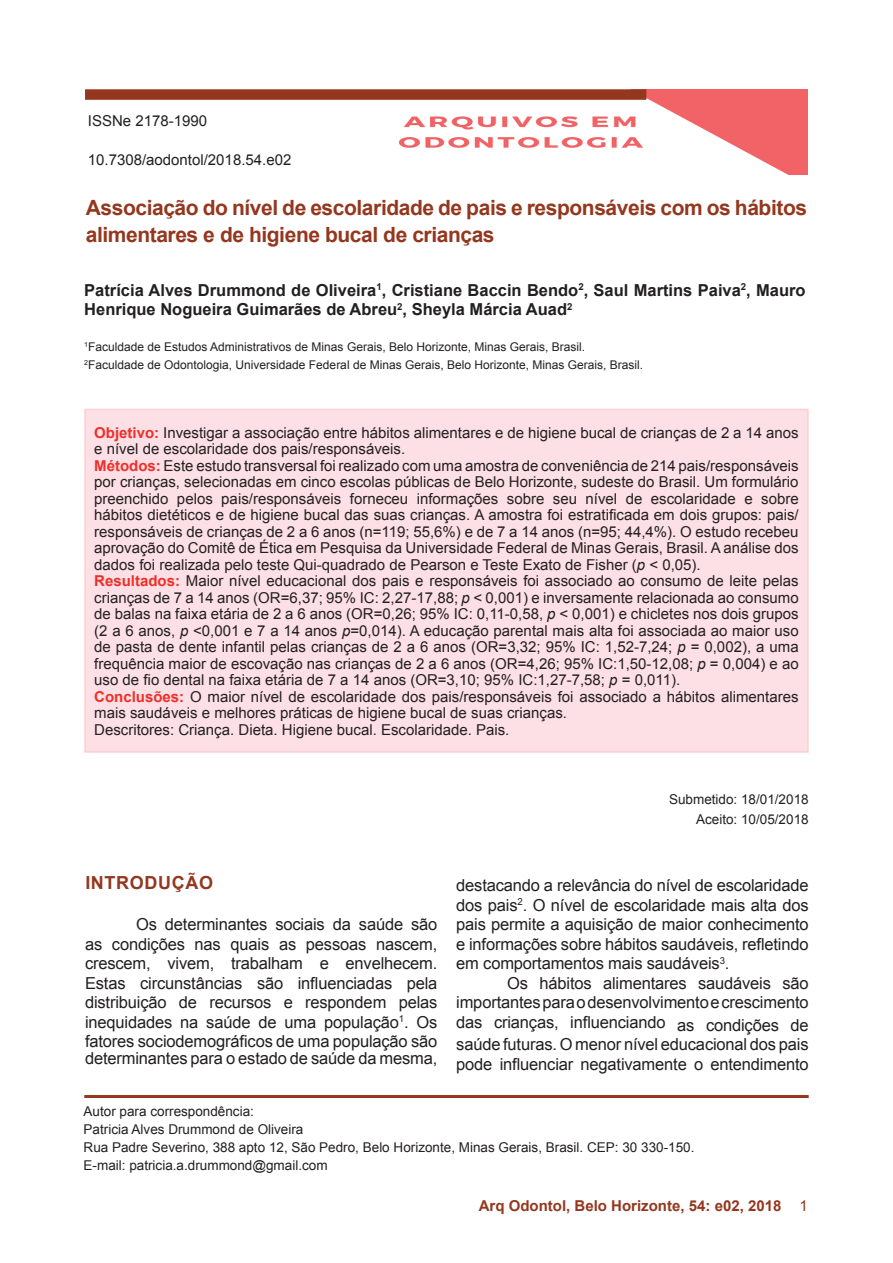
<style>
.page{position:relative;width:893px;height:1263px;background:#fff}
.page>*{position:absolute;margin:0;border:0;box-sizing:border-box;transform-origin:0 0}
.t1{font:700 21px/27px "Arial";letter-spacing:-.02em;color:#94371e}
.t2{font:700 18px "Arial";letter-spacing:.035em;color:#94371e}
.t3{font:16.5px/19.5px "Arial";letter-spacing:-.01em;color:#231f20;text-align:justify}
.t4{font:700 16.5px/19.5px "Arial";color:#231f20}
.t5{font:15px/16.5px "Arial";color:#231f20}
.t6{font:700 15px "Arial";color:#94371e}
.t7{font:13.5px/18px "Arial";color:#231f20;text-align:right}
.t8{font:12px/18px "Arial";color:#231f20}
.s1{font-weight:700;color:#ee2f2a}
.s2{font-style:italic}
.s3{font-weight:400}
</style>
<div class="page">
<img style="left:399px;top:89px;width:409px;height:85px">
<div style="left:85px;top:409px;width:723px;height:343px;background:#fce0e5"></div>
<div style="left:84px;top:409px;width:725px;height:344px;border:2px solid #fbd1d0"></div>
<div style="left:85px;top:89px;width:561px;height:11px;background:#94371e"></div>
<hr style="left:84px;top:1095px;width:725px;height:3px;background:#94371e">
<p class="t5" style="left:88px;top:112px;width:121px">ISSNe 2178-1990</p>
<p class="t5" style="left:88px;top:151px;width:205px">10.7308/aodontol/2018.54.e02</p>
<h1 class="t1" style="left:86px;top:194px;width:723px">Associação do nível de escolaridade de pais e responsáveis com os hábitos alimentares e de higiene bucal de crianças</h1>
<p class="t4" style="left:84px;top:280px;width:723px">Patrícia Alves Drummond de Oliveira<sup>1</sup>, Cristiane Baccin Bendo<sup>2</sup>, Saul Martins Paiva<sup>2</sup>, Mauro<br>Henrique Nogueira Guimarães de Abreu<sup>2</sup>, Sheyla Márcia Auad<sup>2</sup></p>
<p class="t8" style="left:84px;top:338px;width:560px"><sup>1</sup>Faculdade de Estudos Administrativos de Minas Gerais, Belo Horizonte, Minas Gerais, Brasil.<br><sup>2</sup>Faculdade de Odontologia, Universidade Federal de Minas Gerais, Belo Horizonte, Minas Gerais, Brasil.</p>
<p class="t5" style="left:94px;top:424px;width:706px"><span class="s1">Objetivo:</span> Investigar a associação entre hábitos alimentares e de higiene bucal de crianças de 2 a 14 anos e nível de escolaridade dos pais/responsáveis.<br><span class="s1">Métodos:</span> Este estudo transversal foi realizado com uma amostra de conveniência de 214 pais/responsáveis por crianças, selecionadas em cinco escolas públicas de Belo Horizonte, sudeste do Brasil. Um formulário preenchido pelos pais/responsáveis forneceu informações sobre seu nível de escolaridade e sobre hábitos dietéticos e de higiene bucal das suas crianças. A amostra foi estratificada em dois grupos: pais/ responsáveis de crianças de 2 a 6 anos (n=119; 55,6%) e de 7 a 14 anos (n=95; 44,4%). O estudo recebeu aprovação do Comitê de Ética em Pesquisa da Universidade Federal de Minas Gerais, Brasil. A análise dos dados foi realizada pelo teste Qui-quadrado de Pearson e Teste Exato de Fisher (<span class="s2">p</span> &lt; 0,05).<br><span class="s1">Resultados:</span> Maior nível educacional dos pais e responsáveis foi associado ao consumo de leite pelas crianças de 7 a 14 anos (OR=6,37; 95% IC: 2,27-17,88; <span class="s2">p</span> &lt; 0,001) e inversamente relacionada ao consumo de balas na faixa etária de 2 a 6 anos (OR=0,26; 95% IC: 0,11-0,58, <span class="s2">p</span> &lt; 0,001) e chicletes nos dois grupos (2 a 6 anos, <span class="s2">p</span> &lt;0,001 e 7 a 14 anos <span class="s2">p</span>=0,014). A educação parental mais alta foi associada ao maior uso de pasta de dente infantil pelas crianças de 2 a 6 anos (OR=3,32; 95% IC: 1,52-7,24; <span class="s2">p</span> = 0,002), a uma frequência maior de escovação nas crianças de 2 a 6 anos (OR=4,26; 95% IC:1,50-12,08; <span class="s2">p</span> = 0,004) e ao uso de fio dental na faixa etária de 7 a 14 anos (OR=3,10; 95% IC:1,27-7,58; <span class="s2">p</span> = 0,011).<br><span class="s1">Conclusões:</span> O maior nível de escolaridade dos pais/responsáveis foi associado a hábitos alimentares mais saudáveis e melhores práticas de higiene bucal de suas crianças.<br>Descritores: Criança. Dieta. Higiene bucal. Escolaridade. Pais.</p>
<p class="t2" style="left:85px;top:870px;width:129px">INTRODUÇÃO</p>
<p class="t3" style="left:85px;top:914px;width:354px;text-indent:51px">Os determinantes sociais da saúde são as condições nas quais as pessoas nascem, crescem, vivem, trabalham e envelhecem.<br>Estas circunstâncias são influenciadas pela distribuição de recursos e respondem pelas inequidades na saúde de uma população<sup>1</sup>. Os fatores sociodemográficos de uma população são</p>
<p class="t3" style="left:85px;top:1048px;width:354px">determinantes para o estado de saúde da mesma,</p>
<p class="t7" style="left:669px;top:790px;width:141px;line-height:19.5px">Submetido: 18/01/2018<br>Aceito: 10/05/2018</p>
<p class="t3" style="left:456px;top:876px;width:354px">destacando a relevância do nível de escolaridade dos pais<sup>2</sup>. O nível de escolaridade mais alta dos pais permite a aquisição de maior conhecimento e informações sobre hábitos saudáveis, refletindo em comportamentos mais saudáveis<sup>3</sup>.</p>
<p class="t3" style="left:456px;top:973px;width:354px;text-indent:51px">Os hábitos alimentares saudáveis são importantes para o desenvolvimento e crescimento das crianças, influenciando as condições de</p>
<p class="t3" style="left:456px;top:1035px;width:354px">saúde futuras. O menor nível educacional dos pais pode influenciar negativamente o entendimento</p>
<p class="t7" style="left:84px;top:1102px;width:612px;text-align:left">Autor para correspondência:<br>Patricia Alves Drummond de Oliveira<br>Rua Padre Severino, 388 apto 12, São Pedro, Belo Horizonte, Minas Gerais, Brasil. CEP: 30 330-150.<br>E-mail: patricia.a.drummond@gmail.com</p>
<p class="t6" style="left:479px;top:1195px;width:331px">Arq Odontol, Belo Horizonte, 54: e02, 2018 <span class="s3">1</span></p>
</div>
